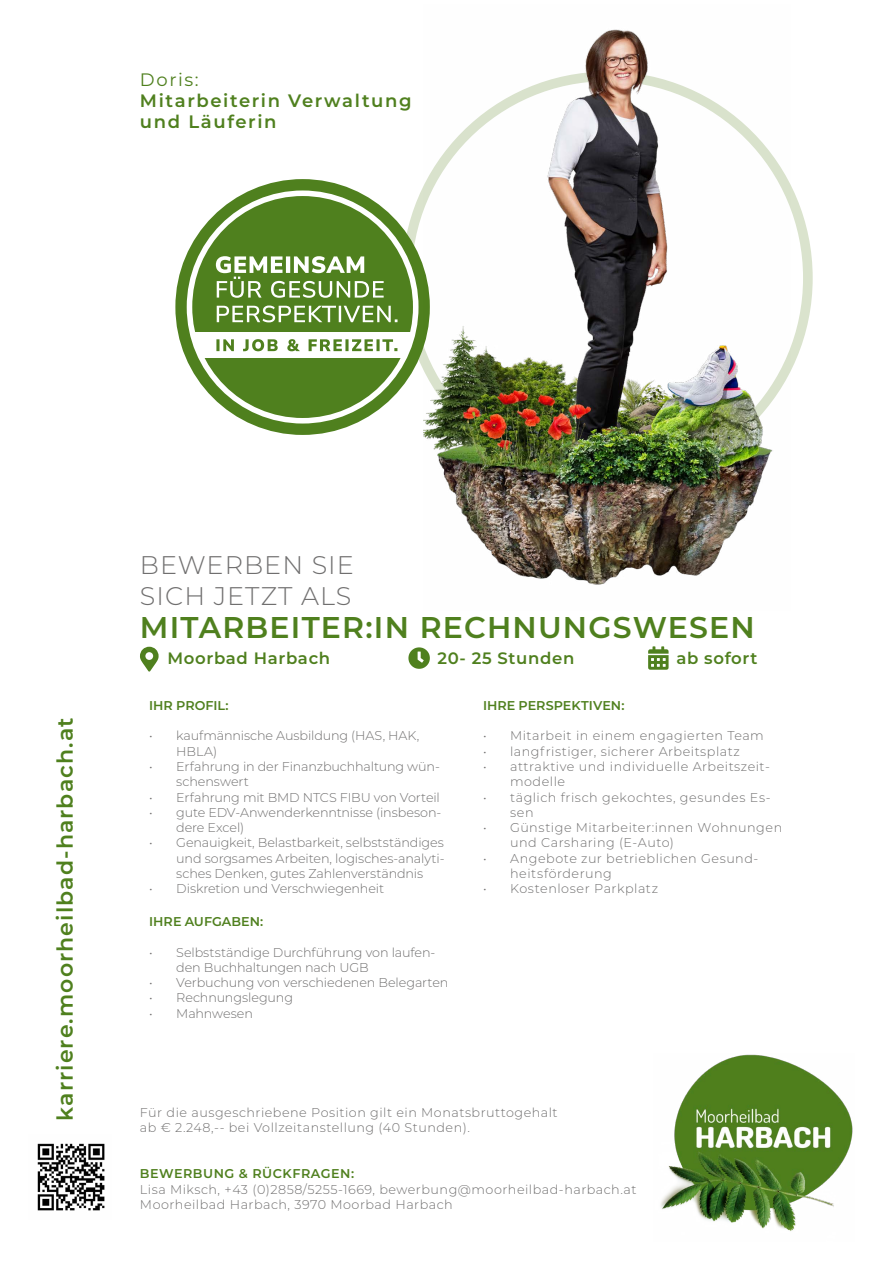
<style>
.page{position:relative;width:893px;height:1263px;background:#fff}
.page>*{position:absolute;margin:0;border:0;box-sizing:border-box;transform-origin:0 0}
.t1{font:600 30px "Montserrat";letter-spacing:.04em;color:#4f801e}
.t2{font:300 25.5px/30.6px "Montserrat";letter-spacing:.04em;color:#706f6f}
.t3{font:600 22.05px "Montserrat";letter-spacing:.05em;color:#4f801e}
.t4{font:600 18px/21px "Montserrat";letter-spacing:.09em;color:#4f801e}
.t5{font:18px "Montserrat";letter-spacing:.09em;color:#4f801e}
.t6{font:600 16.5px "Montserrat";letter-spacing:.04em;color:#4f801e}
.t7{font:300 12.75px/15.3px "Montserrat";letter-spacing:.03em;color:#706f6f}
.t8{font:300 12.75px/15.3px "Montserrat";letter-spacing:-.01em;color:#706f6f}
.t9{font:600 12.75px "Montserrat";letter-spacing:.005em;color:#4f801e}
.t10{font:300 12.75px "Montserrat";letter-spacing:-.015em;color:#706f6f}
.t11{font:600 12.75px "Montserrat";letter-spacing:.04em;color:#4f801e}
</style>
<div class="page">
<svg style="left:140px;top:647px;width:19px;height:24px"></svg>
<svg style="left:408px;top:647px;width:22px;height:22px"></svg>
<svg style="left:648px;top:646px;width:21px;height:24px"></svg>
<img style="left:660px;top:1054px;width:193px;height:177px">
<div style="left:175px;top:179px;width:255px;height:256px;background:#4f801e;border-radius:50%"></div>
<div style="left:189px;top:332px;width:226px;height:26px;background:#fff"></div>
<div style="left:187px;top:190px;width:231px;height:233px;border:6px solid #fff;border-radius:50%"></div>
<svg style="left:217px;top:305px;width:180px;height:17px"></svg>
<svg style="left:216px;top:256px;width:168px;height:42px"></svg>
<svg style="left:216px;top:339px;width:181px;height:12px"></svg>
<img style="left:37px;top:1143px;width:68px;height:68px">
<img style="left:424px;top:29px;width:367px;height:556px">
<h3 class="t5" style="left:140px;top:67px;width:60px">Doris:</h3>
<h3 class="t4" style="left:140px;top:89px;width:273px">Mitarbeiterin Verwaltung und Läuferin</h3>
<h3 class="t3" style="left:49px;top:1120px;width:405px;rotate:-90deg">karriere.moorheilbad-harbach.at</h3>
<h2 class="t2" style="left:140px;top:549px;width:215px">BEWERBEN SIE<br>SICH JETZT ALS</h2>
<h1 class="t1" style="left:140px;top:606px;width:616px">MITARBEITER:IN RECHNUNGSWESEN</h1>
<p class="t6" style="left:167px;top:647px;width:164px">Moorbad Harbach</p>
<p class="t6" style="left:437px;top:647px;width:138px">20- 25 Stunden</p>
<p class="t6" style="left:676px;top:647px;width:83px">ab sofort</p>
<p class="t9" style="left:149px;top:696px;width:81px">IHR PROFIL:</p>
<p class="t8" style="left:176px;top:728px;width:245px;text-indent:-27px">• kaufmännische Ausbildung (HAS, HAK,<br>HBLA)</p>
<p class="t8" style="left:176px;top:758px;width:265px;text-indent:-27px">• Erfahrung in der Finanzbuchhaltung wün&shy;schenswert</p>
<p class="t10" style="left:149px;top:788px;width:292px">• Erfahrung mit BMD NTCS FIBU von Vorteil</p>
<p class="t8" style="left:176px;top:804px;width:267px;text-indent:-27px">• gute EDV-Anwenderkenntnisse (insbeson&shy;dere Excel)</p>
<p class="t7" style="left:176px;top:835px;width:270px;text-align:justify;text-indent:-27px">• Genauigkeit, Belastbarkeit, selbstständiges und sorgsames Arbeiten, logisches-analyti&shy;sches Denken, gutes Zahlenverständnis</p>
<p class="t8" style="left:149px;top:881px;width:236px">• Diskretion und Verschwiegenheit</p>
<p class="t9" style="left:149px;top:912px;width:116px">IHRE AUFGABEN:</p>
<p class="t8" style="left:176px;top:944px;width:261px;text-indent:-27px">• Selbstständige Durchführung von laufen&shy;den Buchhaltungen nach UGB</p>
<p class="t8" style="left:149px;top:974px;width:301px">• Verbuchung von verschiedenen Belegarten</p>
<p class="t8" style="left:149px;top:990px;width:145px">• Rechnungslegung</p>
<p class="t8" style="left:149px;top:1005px;width:105px">• Mahnwesen</p>
<p class="t9" style="left:483px;top:696px;width:143px">IHRE PERSPEKTIVEN:</p>
<p class="t7" style="left:483px;top:728px;width:282px">• Mitarbeit in einem engagierten Team</p>
<p class="t7" style="left:483px;top:743px;width:258px">• langfristiger, sicherer Arbeitsplatz</p>
<p class="t7" style="left:510px;top:758px;width:261px;text-indent:-27px">• attraktive und individuelle Arbeitszeit&shy;modelle</p>
<p class="t7" style="left:510px;top:789px;width:262px;text-indent:-27px">• täglich frisch gekochtes, gesundes Es&shy;sen</p>
<p class="t7" style="left:510px;top:819px;width:274px;text-indent:-27px">• Günstige Mitarbeiter:innen Wohnungen und Carsharing (E-Auto)</p>
<p class="t7" style="left:510px;top:850px;width:250px;text-indent:-27px">• Angebote zur betrieblichen Gesund&shy;heitsförderung</p>
<p class="t7" style="left:483px;top:881px;width:177px">• Kostenloser Parkplatz</p>
<p class="t7" style="left:140px;top:1104px;width:419px">Für die ausgeschriebene Position gilt ein Monatsbruttogehalt ab € 2.248,-- bei Vollzeitanstellung (40 Stunden).</p>
<p class="t11" style="left:140px;top:1165px;width:216px">BEWERBUNG &amp; RÜCKFRAGEN:</p>
<p class="t7" style="left:140px;top:1181px;width:498px">Lisa Miksch, +43 (0)2858/5255-1669, bewerbung@moorheilbad-harbach.at<br>Moorheilbad Harbach, 3970 Moorbad Harbach</p>
</div>
